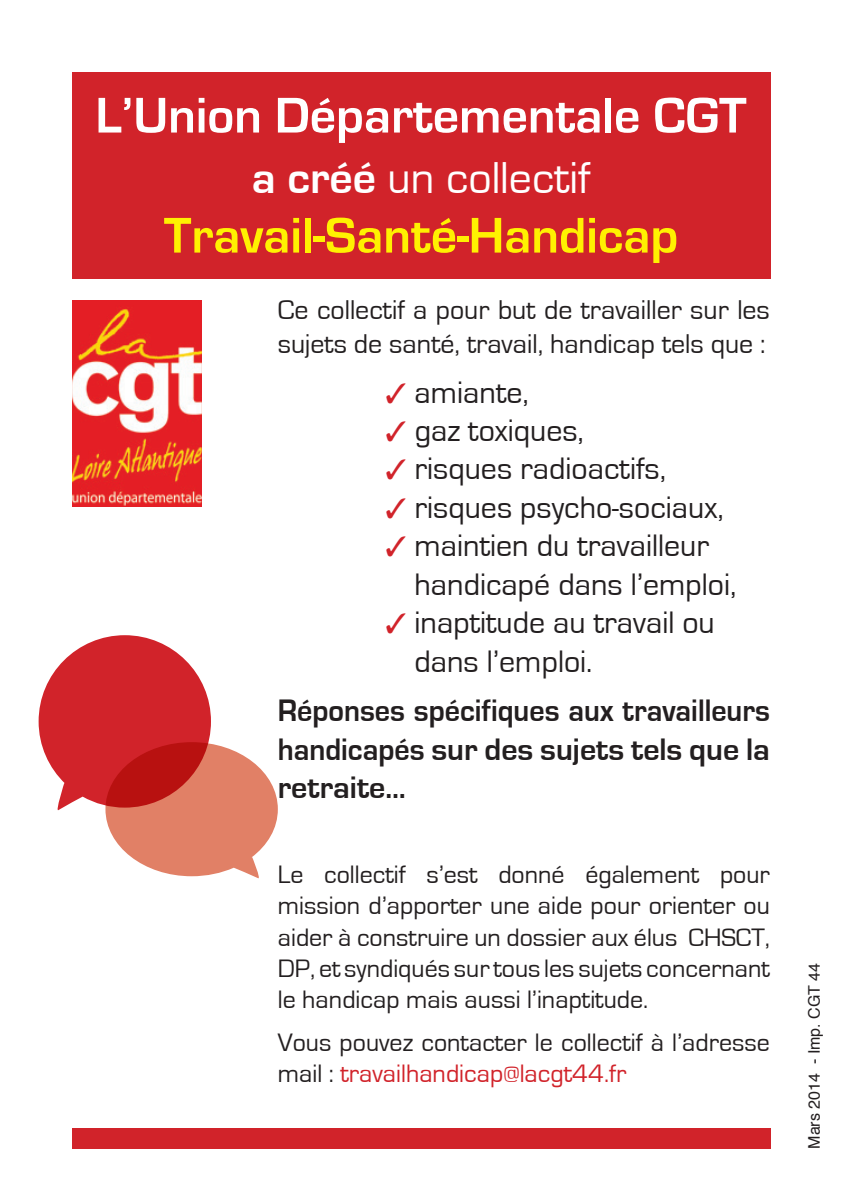
<style>
.page{position:relative;width:842px;height:1191px;background:#fff}
.page>*{position:absolute;margin:0;border:0;box-sizing:border-box;transform-origin:0 0}
.t1{font:700 52px "Eurostile";color:#fff}
.t2{font:700 52px "Eurostile";color:#fff101}
.t3{font:46px "Eurostile";color:#fff}
.t4{font:32px/38.4px "Eurostile";color:#231f20}
.t5{font:700 32px/38.4px "Eurostile";color:#231f20;text-align:justify;scale:.94 1}
.t6{font:28px/33.6px "Eurostile";color:#231f20}
.t7{font:26px/31.2px "Eurostile";color:#231f20;text-align:justify}
.t8{font:16px "Helvetica";color:#231f20}
.s1{font-weight:700}
.s2{color:#d1232a}
</style>
<div class="page">
<div style="left:72px;top:72px;width:698px;height:206px;background:#d1232a"></div>
<div style="left:72px;top:1128px;width:698px;height:20px;background:#d1232a"></div>
<img style="left:72px;top:300px;width:130px;height:207px">
<svg style="left:39px;top:635px;width:239px;height:244px"></svg>
<h1 class="t1" style="left:95px;top:87px;width:653px">L’Union Départementale CGT</h1>
<h2 class="t3" style="left:252px;top:153px;width:340px"><span class="s1">a créé</span> un collectif</h2>
<h1 class="t2" style="left:164px;top:207px;width:516px">Travail-Santé-Handicap</h1>
<p class="t6" style="left:278px;top:294px;width:494px">Ce collectif a pour but de travailler sur les sujets de santé, travail, handicap tels que :</p>
<p class="t4" style="left:386px;top:373px;width:145px"><span class="s2">✓</span> amiante,</p>
<p class="t4" style="left:386px;top:412px;width:200px"><span class="s2">✓</span> gaz toxiques,</p>
<p class="t4" style="left:386px;top:450px;width:282px"><span class="s2">✓</span> risques radioactifs,</p>
<p class="t4" style="left:386px;top:489px;width:340px"><span class="s2">✓</span> risques psycho-sociaux,</p>
<p class="t4" style="left:414px;top:527px;width:323px;text-indent:-29px"><span class="s2">✓</span> maintien du travailleur handicapé dans l’emploi,</p>
<p class="t4" style="left:414px;top:604px;width:302px;text-indent:-29px"><span class="s2">✓</span> inaptitude au travail ou dans l’emploi.</p>
<p class="t5" style="left:278px;top:692px;width:525px">Réponses spécifiques aux travailleurs handicapés sur des sujets tels que la retraite…</p>
<p class="t7" style="left:278px;top:859px;width:494px">Le collectif s’est donné également pour mission d’apporter une aide pour orienter ou aider à construire un dossier aux élus CHSCT, DP, et syndiqués sur tous les sujets concernant le handicap mais aussi l’inaptitude.</p>
<p class="t7" style="left:278px;top:1027px;width:494px">Vous pouvez contacter le collectif à l’adresse mail : <span class="s2">travailhandicap@lacgt44.fr</span></p>
<p class="t8" style="left:802px;top:1148px;width:187px;rotate:-90deg">Mars 2014 - Imp. CGT 44</p>
</div>
